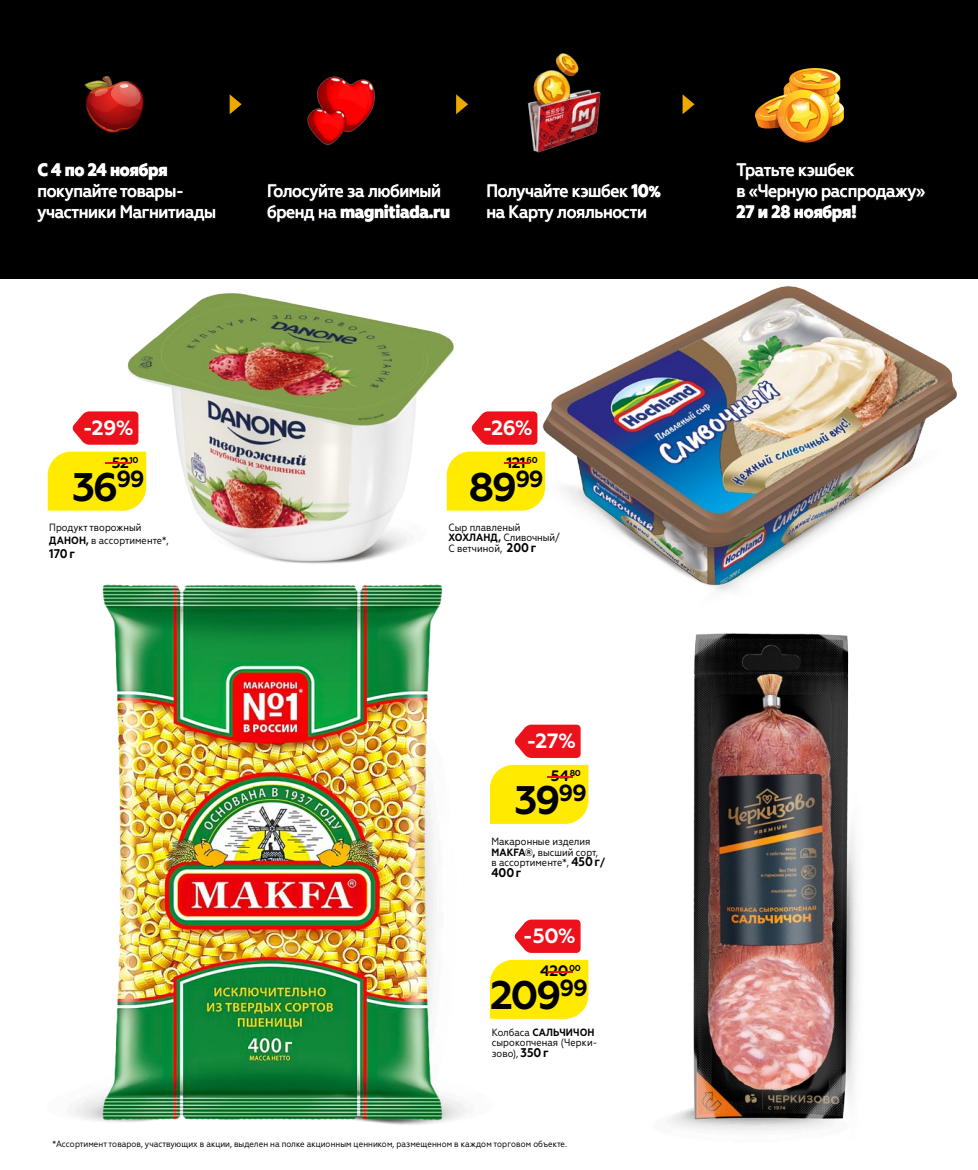
<style>
.page{position:relative;width:978px;height:1170px;background:#fff}
.page>*{position:absolute;margin:0;border:0;box-sizing:border-box;transform-origin:0 0}
.t1{font:700 39.75px "Geometria";letter-spacing:-.06em;color:#000}
.t2{font:700 20.7px "Geometria";color:#fff}
.t3{font:500 17.85px/21px "Geometria Narrow";letter-spacing:-.02em;color:#fff}
.t4{font:800 17.85px "Geometria Narrow";letter-spacing:-.02em;color:#fff}
.t5{font:700 15.15px "Geometria";letter-spacing:-.03em;color:#000}
.t6{font:700 15.15px "Geometria";color:#ed111c;scale:5.5 1}
.t7{font:700 12.6px "Geometria Narrow";color:#000}
.t8{font:10.5px/10.5px "Geometria Narrow";color:#000}
.t9{font:9px "Geometria Narrow";color:#000}
.t10{font:700 8.55px "Geometria";color:#000}
.s1{font-weight:800}
.s2{font-weight:800;font-size:15.6px}
.s3{font-weight:700}
.s4{font-weight:700;font-size:12.6px}
</style>
<div class="page">
<div style="left:0;top:0;width:978px;height:278px;background:#000"></div>
<svg style="left:230px;top:94px;width:12px;height:20px"></svg>
<svg style="left:456px;top:94px;width:12px;height:20px"></svg>
<svg style="left:683px;top:94px;width:12px;height:20px"></svg>
<img style="left:755px;top:68px;width:89px;height:74px">
<img style="left:307px;top:76px;width:68px;height:69px">
<img style="left:527px;top:53px;width:74px;height:100px">
<svg style="left:84px;top:76px;width:60px;height:57px"></svg>
<img style="left:122px;top:278px;width:337px;height:286px">
<img style="left:532px;top:278px;width:436px;height:313px">
<img style="left:447px;top:788px;width:47px;height:328px">
<img style="left:92px;top:584px;width:355px;height:539px">
<img style="left:679px;top:633px;width:179px;height:506px">
<div style="left:490px;top:959px;width:98px;height:59px;background:#ffea00"></div>
<svg style="left:515px;top:919px;width:66px;height:33px;background:#ee2a34"></svg>
<div style="left:48px;top:451px;width:98px;height:59px;background:#ffea00"></div>
<svg style="left:72px;top:411px;width:66px;height:33px;background:#ee2a34"></svg>
<div style="left:447px;top:451px;width:98px;height:59px;background:#ffea00"></div>
<svg style="left:471px;top:411px;width:66px;height:33px;background:#ee2a34"></svg>
<div style="left:490px;top:764px;width:98px;height:59px;background:#ffea00"></div>
<svg style="left:515px;top:724px;width:66px;height:34px;background:#ee2b35"></svg>
<h3 class="t4" style="left:37px;top:159px;width:132px">С 4 по 24 ноября</h3>
<h3 class="t3" style="left:37px;top:181px;width:180px">покупайте товары&shy;участники Магнитиады</h3>
<h3 class="t3" style="left:267px;top:181px;width:185px">Голосуйте за любимый бренд на <span class="s1">magnitiada.ru</span></h3>
<h3 class="t3" style="left:486px;top:181px;width:176px">Получайте кэшбек <span class="s1">10</span><span class="s2">% </span>на Карту лояльности</h3>
<h3 class="t3" style="left:737px;top:160px;width:190px">Тратьте кэшбек<br>в «Черную распродажу»</h3>
<h3 class="t4" style="left:737px;top:201px;width:122px">27 и 28 ноября!</h3>
<h2 class="t2" style="left:83px;top:415px;width:52px">-29%</h2>
<h1 class="t1" style="left:72px;top:463px;width:74px">36<sup>99</sup></h1>
<p class="t10" style="left:130px;top:454px;width:11px">10</p>
<h3 class="t5" style="left:112px;top:453px;width:19px">52</h3>
<h3 class="t6" style="left:97px;top:453px;width:9px">-</h3>
<h2 class="t2" style="left:482px;top:415px;width:52px">-26%</h2>
<h1 class="t1" style="left:469px;top:463px;width:76px">89<sup>99</sup></h1>
<p class="t10" style="left:526px;top:454px;width:13px">60</p>
<h3 class="t5" style="left:506px;top:453px;width:21px">121</h3>
<h3 class="t6" style="left:496px;top:453px;width:9px">-</h3>
<p class="t8" style="left:49px;top:520px;width:121px;line-height:13.5px">Продукт творожный<br><span class="s3">ДАНОН,</span> в ассортименте*,</p>
<p class="t7" style="left:49px;top:546px;width:27px">170 г</p>
<p class="t8" style="left:448px;top:522px;width:113px">Сыр плавленый<br><span class="s3">ХОХЛАНД,</span> Сливочный/<br>С ветчиной, <span class="s4">200 г</span></p>
<h2 class="t2" style="left:526px;top:728px;width:51px">-27%</h2>
<h1 class="t1" style="left:515px;top:776px;width:74px">39<sup>99</sup></h1>
<p class="t10" style="left:570px;top:767px;width:13px">80</p>
<h3 class="t5" style="left:551px;top:766px;width:20px">54</h3>
<h3 class="t6" style="left:539px;top:766px;width:9px">-</h3>
<p class="t8" style="left:491px;top:836px;width:115px">Макаронные изделия<br><span class="s3">MAKFA®,</span> высший сорт, в ассортименте*, <span class="s4">450 г</span><span class="s3">/</span></p>
<p class="t7" style="left:491px;top:864px;width:31px">400 г</p>
<h2 class="t2" style="left:523px;top:923px;width:55px">-50%</h2>
<h1 class="t1" style="left:490px;top:971px;width:99px">209<sup>99</sup></h1>
<h3 class="t5" style="left:540px;top:961px;width:42px">420<sup>00</sup></h3>
<h3 class="t6" style="left:539px;top:961px;width:9px">-</h3>
<p class="t8" style="left:492px;top:1026px;width:107px">Колбаса <span class="s3">САЛЬЧИЧОН </span>сырокопченая (Черки&shy;зово), <span class="s4">350 г</span></p>
<p class="t9" style="left:52px;top:1138px;width:516px">*Ассортимент товаров, участвующих в акции, выделен на полке акционным ценником, размещенном в каждом торговом объекте.</p>
</div>
